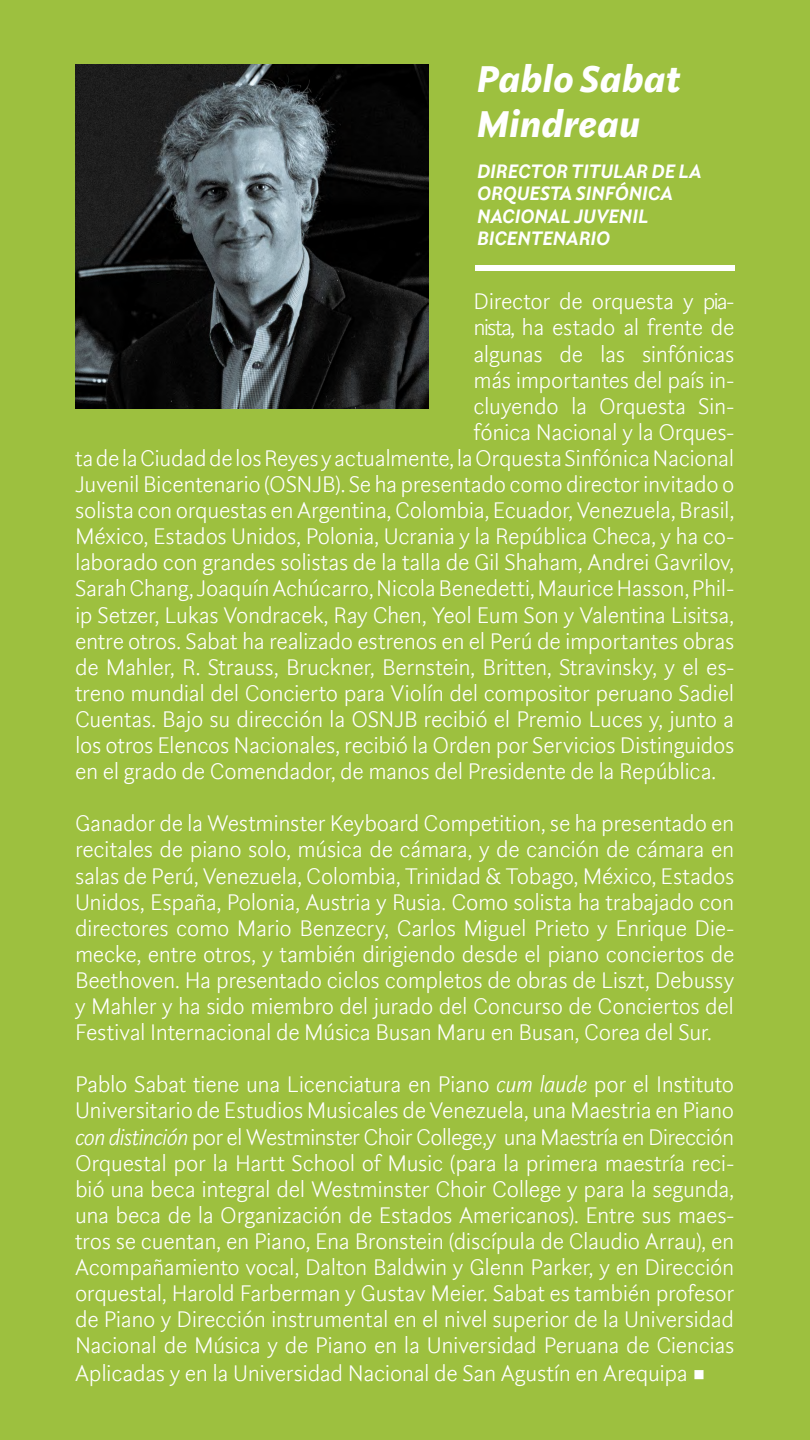
<style>
.page{position:relative;width:810px;height:1440px;background:#9dc03f}
.page>*{position:absolute;margin:0;border:0;box-sizing:border-box;transform-origin:0 0}
.t1{font:italic 900 35.92px/44.8px "Rubiesque";color:#fff}
.t2{font:300 21.75px/26.2px "Rubiesque";letter-spacing:-.015em;color:#fff;text-align:justify}
.t3{font:italic 700 18.75px/22.5px "Rubiesque";color:#fff}
.s1{font-style:italic}
.s2{font-family:"Montserrat";font-size:23.25px}
</style>
<div class="page">
<div style="left:476px;top:265px;width:259px;height:6px;background:#fff"></div>
<img style="left:75px;top:65px;width:353px;height:343px">
<h1 class="t1" style="left:477px;top:57px;width:205px">Pablo Sabat<br>Mindreau</h1>
<p class="t3" style="left:477px;top:160px;width:226px">DIRECTOR TITULAR DE LA<br>ORQUESTA SINFÓNICA<br>NACIONAL JUVENIL<br>BICENTENARIO</p>
<p class="t2" style="left:473px;top:288px;width:262px">Director de orquesta y pia-</p>
<p class="t2" style="left:473px;top:314px;width:262px">nista, ha estado al frente de</p>
<p class="t2" style="left:473px;top:340px;width:262px">algunas de las sinfónicas</p>
<p class="t2" style="left:473px;top:366px;width:262px">más importantes del país in-</p>
<p class="t2" style="left:473px;top:392px;width:262px">cluyendo la Orquesta Sin-</p>
<p class="t2" style="left:473px;top:418px;width:262px">fónica Nacional y la Orques-</p>
<p class="t2" style="left:75px;top:445px;width:661px">ta de la Ciudad de los Reyes y actualmente, la Orquesta Sinfónica Nacional</p>
<p class="t2" style="left:75px;top:471px;width:661px">Juvenil Bicentenario (OSNJB). Se ha presentado como director invitado o</p>
<p class="t2" style="left:75px;top:497px;width:661px">solista con orquestas en Argentina, Colombia, Ecuador, Venezuela, Brasil,</p>
<p class="t2" style="left:75px;top:523px;width:661px">México, Estados Unidos, Polonia, Ucrania y la República Checa, y ha co-</p>
<p class="t2" style="left:75px;top:549px;width:661px">laborado con grandes solistas de la talla de Gil Shaham, Andrei Gavrilov,</p>
<p class="t2" style="left:75px;top:575px;width:661px">Sarah Chang, Joaquín Achúcarro, Nicola Benedetti, Maurice Hasson, Phil-</p>
<p class="t2" style="left:75px;top:601px;width:661px">ip Setzer, Lukas Vondracek, Ray Chen, Yeol Eum Son y Valentina Lisitsa,</p>
<p class="t2" style="left:75px;top:627px;width:661px">entre otros. Sabat ha realizado estrenos en el Perú de importantes obras</p>
<p class="t2" style="left:75px;top:653px;width:661px">de Mahler, R. Strauss, Bruckner, Bernstein, Britten, Stravinsky, y el es-</p>
<p class="t2" style="left:75px;top:679px;width:661px">treno mundial del Concierto para Violín del compositor peruano Sadiel</p>
<p class="t2" style="left:75px;top:706px;width:661px">Cuentas. Bajo su dirección la OSNJB recibió el Premio Luces y, junto a</p>
<p class="t2" style="left:75px;top:732px;width:661px">los otros Elencos Nacionales, recibió la Orden por Servicios Distinguidos</p>
<p class="t2" style="left:75px;top:758px;width:643px">en el grado de Comendador, de manos del Presidente de la República.</p>
<p class="t2" style="left:75px;top:810px;width:661px">Ganador de la Westminster Keyboard Competition, se ha presentado en recitales de piano solo, música de cámara, y de canción de cámara en salas de Perú, Venezuela, Colombia, Trinidad &amp; Tobago, México, Estados Unidos, España, Polonia, Austria y Rusia. Como solista ha trabajado con directores como Mario Benzecry, Carlos Miguel Prieto y Enrique Die&shy;mecke, entre otros, y también dirigiendo desde el piano conciertos de Beethoven. Ha presentado ciclos completos de obras de Liszt, Debussy y Mahler y ha sido miembro del jurado del Concurso de Conciertos del Festival Internacional de Música Busan Maru en Busan, Corea del Sur.</p>
<p class="t2" style="left:75px;top:1071px;width:661px">Pablo Sabat tiene una Licenciatura en Piano <span class="s1">cum laude</span> por el Instituto Universitario de Estudios Musicales de Venezuela, una Maestria en Piano <span class="s1">con distinción</span> por el Westminster Choir College,y una Maestría en Dirección Orquestal por la Hartt School of Music (para la primera maestría reci&shy;bió una beca integral del Westminster Choir College y para la segunda, una beca de la Organización de Estados Americanos). Entre sus maes&shy;tros se cuentan, en Piano, Ena Bronstein (discípula de Claudio Arrau), en Acompañamiento vocal, Dalton Baldwin y Glenn Parker, y en Dirección orquestal, Harold Farberman y Gustav Meier. Sabat es también profesor de Piano y Dirección instrumental en el nivel superior de la Universidad Nacional de Música y de Piano en la Universidad Peruana de Ciencias Aplicadas y en la Universidad Nacional de San Agustín en Arequipa <span class="s2">■</span></p>
</div>
